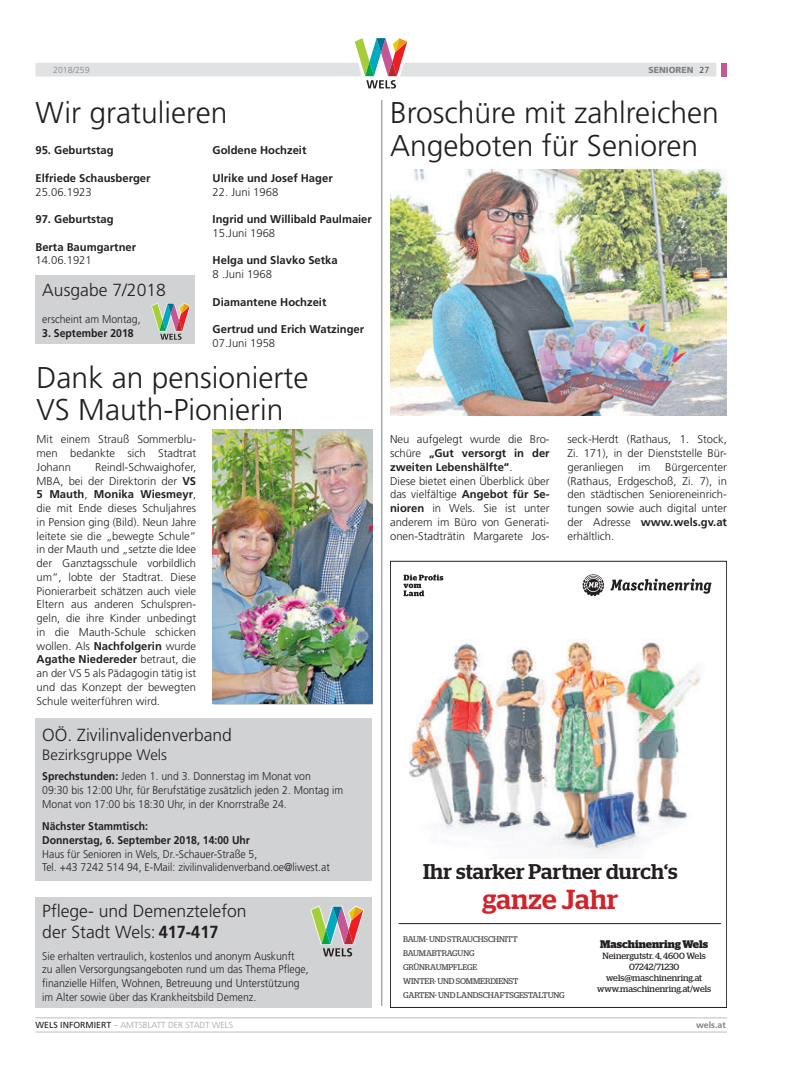
<style>
.page{position:relative;width:805px;height:1078px;background:#fff}
.page>*{position:absolute;margin:0;border:0;box-sizing:border-box;transform-origin:0 0}
.AB_2017_24Pt_Headlin{font:300 30px "Frutiger LT Std";color:#231f20}
.t1{font:500 27.5px "Stag";letter-spacing:.01em;color:#d1232a}
.t2{font:500 21.25px "Stag";letter-spacing:.01em;color:#231f20}
.AB_2017_Headline_Kur{font:300 17.5px "Frutiger LT Std";color:#231f20}
.AB_2017_Headline_Kur-2{font:300 15px "Frutiger LT Std";color:#231f20}
.AB_2017_Grundtext{font:300 11.25px/13.8px "Frutiger LT Std";color:#231f20;text-align:justify}
.AB_2017_Grundtext-2{font:300 11.25px/13.8px "Frutiger LT Std";color:#231f20;scale:.93 1}
.AB_2017_Grundtext-3{font:700 11.25px/13.8px "Frutiger LT Std";color:#231f20;text-align:justify}
.AB_2017_Grundtext-4{font:700 11.25px "Frutiger LT Std";color:#231f20;scale:.93 1}
.t3{font:700 11px "Stag";color:#231f20}
.t4{font:9px/11px "Stag";color:#231f20;text-align:center}
.t5{font:300 8.75px "Frutiger LT Std";color:#a3a4a8}
.t6{font:900 8.75px "Frutiger LT Std";color:#808285}
.t7{font:300 8.75px "Frutiger LT Std";color:#808285}
.t8{font:700 8.75px "Frutiger LT Std";color:#808285}
.t9{font:8.38px/13.8px "Stag";letter-spacing:-.01em;color:#464748}
.t10{font:8.25px/13.8px "Stag";letter-spacing:-.01em;color:#464748}
.s1{font-weight:700}
.s2{font-weight:300;color:#231f20}
.s3{font-weight:300}
.s4{font-weight:400;color:#231f20}
</style>
<div class="page">
<svg style="left:35px;top:38px;width:681px;height:50px"></svg>
<div style="left:721px;top:63px;width:5px;height:13px;background:#c75694"></div>
<hr style="left:35px;top:1031px;width:691px;height:1px;background:#bcbdc0">
<hr style="left:35px;top:1017px;width:691px;height:1px;background:#bcbdc0">
<div style="left:35px;top:718px;width:337px;height:163px;background:#d1d2d4"></div>
<hr style="left:381px;top:100px;width:1px;height:905px;background:#808285">
<div style="left:35px;top:897px;width:337px;height:110px;background:#d1d2d4"></div>
<svg style="left:310px;top:906px;width:54px;height:50px"></svg>
<img style="left:390px;top:169px;width:336px;height:246px">
<div style="left:35px;top:275px;width:160px;height:69px;background:#d1d2d4"></div>
<svg style="left:151px;top:303px;width:39px;height:37px"></svg>
<img style="left:213px;top:429px;width:159px;height:274px">
<img style="left:409px;top:639px;width:292px;height:218px">
<svg style="left:403px;top:574px;width:40px;height:22px"></svg>
<svg style="left:582px;top:574px;width:22px;height:22px"></svg>
<svg style="left:610px;top:578px;width:101px;height:15px"></svg>
<hr style="left:398px;top:923px;width:322px;height:1px;background:#231f20">
<div style="left:390px;top:561px;width:336px;height:446px;border:1px solid #231f20"></div>
<p class="t7" style="left:53px;top:65px;width:38px">2018/259</p>
<p class="AB_2017_24Pt_Headlin" style="left:35px;top:96px;width:193px">Wir gratulieren</p>
<p class="AB_2017_Grundtext-3" style="left:35px;top:143px;width:80px">95. Geburtstag</p>
<p class="AB_2017_Grundtext-3" style="left:35px;top:171px;width:117px">Elfriede Schausberger</p>
<p class="AB_2017_Grundtext" style="left:35px;top:185px;width:58px">25.06.1923</p>
<p class="AB_2017_Grundtext-3" style="left:35px;top:212px;width:80px">97. Geburtstag</p>
<p class="AB_2017_Grundtext-3" style="left:35px;top:240px;width:102px">Berta Baumgartner</p>
<p class="AB_2017_Grundtext" style="left:35px;top:254px;width:58px">14.06.1921</p>
<p class="AB_2017_Grundtext-3" style="left:212px;top:143px;width:95px">Goldene Hochzeit</p>
<p class="AB_2017_Grundtext-3" style="left:212px;top:171px;width:122px">Ulrike und Josef Hager</p>
<p class="AB_2017_Grundtext" style="left:212px;top:185px;width:67px">22. Juni 1968</p>
<p class="AB_2017_Grundtext-3" style="left:212px;top:212px;width:161px">Ingrid und Willibald Paulmaier</p>
<p class="AB_2017_Grundtext" style="left:212px;top:226px;width:64px">15.Juni 1968</p>
<p class="AB_2017_Grundtext-3" style="left:212px;top:253px;width:127px">Helga und Slavko Setka</p>
<p class="AB_2017_Grundtext" style="left:212px;top:267px;width:61px">8 .Juni 1968</p>
<p class="AB_2017_Grundtext-3" style="left:212px;top:295px;width:115px">Diamantene Hochzeit</p>
<p class="AB_2017_Grundtext-3" style="left:212px;top:322px;width:153px">Gertrud und Erich Watzinger</p>
<p class="AB_2017_Grundtext" style="left:212px;top:336px;width:64px">07.Juni 1958</p>
<p class="AB_2017_Headline_Kur" style="left:42px;top:280px;width:125px">Ausgabe 7/2018</p>
<p class="AB_2017_Grundtext-2" style="left:42px;top:312px;width:107px">erscheint am Montag,</p>
<p class="AB_2017_Grundtext-4" style="left:42px;top:326px;width:100px">3. September 2018</p>
<p class="AB_2017_24Pt_Headlin" style="left:37px;top:360px;width:273px">Dank an pensionierte</p>
<p class="AB_2017_24Pt_Headlin" style="left:37px;top:393px;width:248px">VS Mauth-Pionierin</p>
<p class="AB_2017_Grundtext" style="left:37px;top:432px;width:161px">Mit einem Strauß Sommerblu&shy;men bedankte sich Stadtrat Johann</p>
<p class="AB_2017_Grundtext" style="left:37px;top:460px;width:161px;text-indent:59px">Reindl-Schwaighofer, MBA, bei der Direktorin der <span class="s1">VS 5 Mauth</span>, <span class="s1">Monika Wiesmeyr</span>, die mit Ende dieses Schuljahres in Pension ging (Bild). Neun Jahre leitete sie die „bewegte Schule“ in der Mauth und „setzte die Idee der Ganztagsschule vorbildlich um“, lobte der Stadtrat. Diese Pionierarbeit schätzen auch viele Eltern aus anderen Schulspren&shy;geln, die ihre Kinder unbedingt in die Mauth-Schule schicken wollen. Als <span class="s1">Nachfolgerin</span> wurde <span class="s1">Agathe Niedereder</span> betraut, die an der VS 5 als Pädagogin tätig ist und das Konzept der bewegten Schule weiterführen wird.</p>
<p class="AB_2017_Headline_Kur" style="left:42px;top:725px;width:191px">OÖ. Zivilinvalidenverband</p>
<p class="AB_2017_Headline_Kur-2" style="left:42px;top:746px;width:126px">Bezirksgruppe Wels</p>
<p class="AB_2017_Grundtext-2" style="left:42px;top:769px;width:290px"><span class="s1">Sprechstunden:</span> Jeden 1. und 3. Donnerstag im Monat von</p>
<p class="AB_2017_Grundtext-2" style="left:42px;top:783px;width:325px">09:30 bis 12:00 Uhr, für Berufstätige zusätzlich jeden 2. Montag im<br>Monat von 17:00 bis 18:30 Uhr, in der Knorrstraße 24.</p>
<p class="AB_2017_Grundtext-4" style="left:42px;top:819px;width:115px">Nächster Stammtisch:</p>
<p class="AB_2017_Grundtext-4" style="left:42px;top:833px;width:225px">Donnerstag, 6. September 2018, 14:00 Uhr</p>
<p class="AB_2017_Grundtext-2" style="left:42px;top:846px;width:233px">Haus für Senioren in Wels, Dr.-Schauer-Straße 5,</p>
<p class="AB_2017_Grundtext-2" style="left:42px;top:860px;width:310px">Tel. +43 7242 514 94, E-Mail: zivilinvalidenverband.oe@liwest.at</p>
<p class="AB_2017_Headline_Kur" style="left:42px;top:901px;width:206px">Pflege- und Demenztelefon</p>
<p class="AB_2017_Headline_Kur" style="left:42px;top:922px;width:178px">der Stadt Wels: <span class="s1">417-417</span></p>
<p class="AB_2017_Grundtext-2" style="left:42px;top:948px;width:288px">Sie erhalten vertraulich, kostenlos und anonym Auskunft<br>zu allen Versorgungsangeboten rund um das Thema Pflege, finanzielle Hilfen, Wohnen, Betreuung und Unterstützung im Alter sowie über das Krankheitsbild Demenz.</p>
<p class="t6" style="left:648px;top:65px;width:62px">SENIOREN <span class="s2">27</span></p>
<p class="AB_2017_24Pt_Headlin" style="left:390px;top:96px;width:330px">Broschüre mit zahlreichen</p>
<p class="AB_2017_24Pt_Headlin" style="left:390px;top:128px;width:309px">Angeboten für Senioren</p>
<p class="AB_2017_Grundtext-3" style="left:390px;top:432px;width:161px"><span class="s3">Neu aufgelegt wurde die Bro&shy;schüre</span> „Gut versorgt in der zweiten Lebenshälfte“<span class="s3">.</span></p>
<p class="AB_2017_Grundtext" style="left:390px;top:474px;width:161px">Diese bietet einen Überblick über das vielfältige <span class="s1">Angebot für Se&shy;nioren</span> in Wels. Sie ist unter anderem im Büro von Generati&shy;onen-Stadträtin Margarete Jos-</p>
<p class="AB_2017_Grundtext" style="left:567px;top:432px;width:161px">seck-Herdt (Rathaus, 1. Stock, Zi. 171), in der Dienststelle Bür&shy;geranliegen</p>
<p class="AB_2017_Grundtext" style="left:638px;top:460px;width:13px">im</p>
<p class="AB_2017_Grundtext" style="left:567px;top:460px;width:161px;text-indent:98px">Bürgercenter (Rathaus, Erdgeschoß, Zi. 7), in den städtischen Senioreneinrich&shy;tungen sowie auch digital unter der Adresse <span class="s1">www.wels.gv.at </span>erhältlich.</p>
<p class="t2" style="left:423px;top:858px;width:256px">Ihr starker Partner durch‘s</p>
<p class="t1" style="left:482px;top:882px;width:137px">ganze Jahr</p>
<p class="t10" style="left:403px;top:932px;width:116px">BAUM-UNDSTRAUCHSCHNITT<br>BAUMABTRAGUNG<br>GRÜNRAUMPFLEGE</p>
<p class="t9" style="left:403px;top:973px;width:163px">WINTER-UND SOMMERDIENST<br>GARTEN-UND LANDSCHAFTSGESTALTUNG</p>
<p class="t3" style="left:600px;top:937px;width:109px">MaschinenringWels</p>
<p class="t4" style="left:597px;top:950px;width:115px">Neinergutstr. 4, 4600 Wels<br>07242/71230 wels@maschinenring.at www.maschinenring.at/wels</p>
<p class="t5" style="left:35px;top:1019px;width:199px"><span class="s4">WELS INFORMIERT</span> – AMTSBLATT DER STADT WELS</p>
<p class="t8" style="left:696px;top:1019px;width:31px">wels.at</p>
</div>
